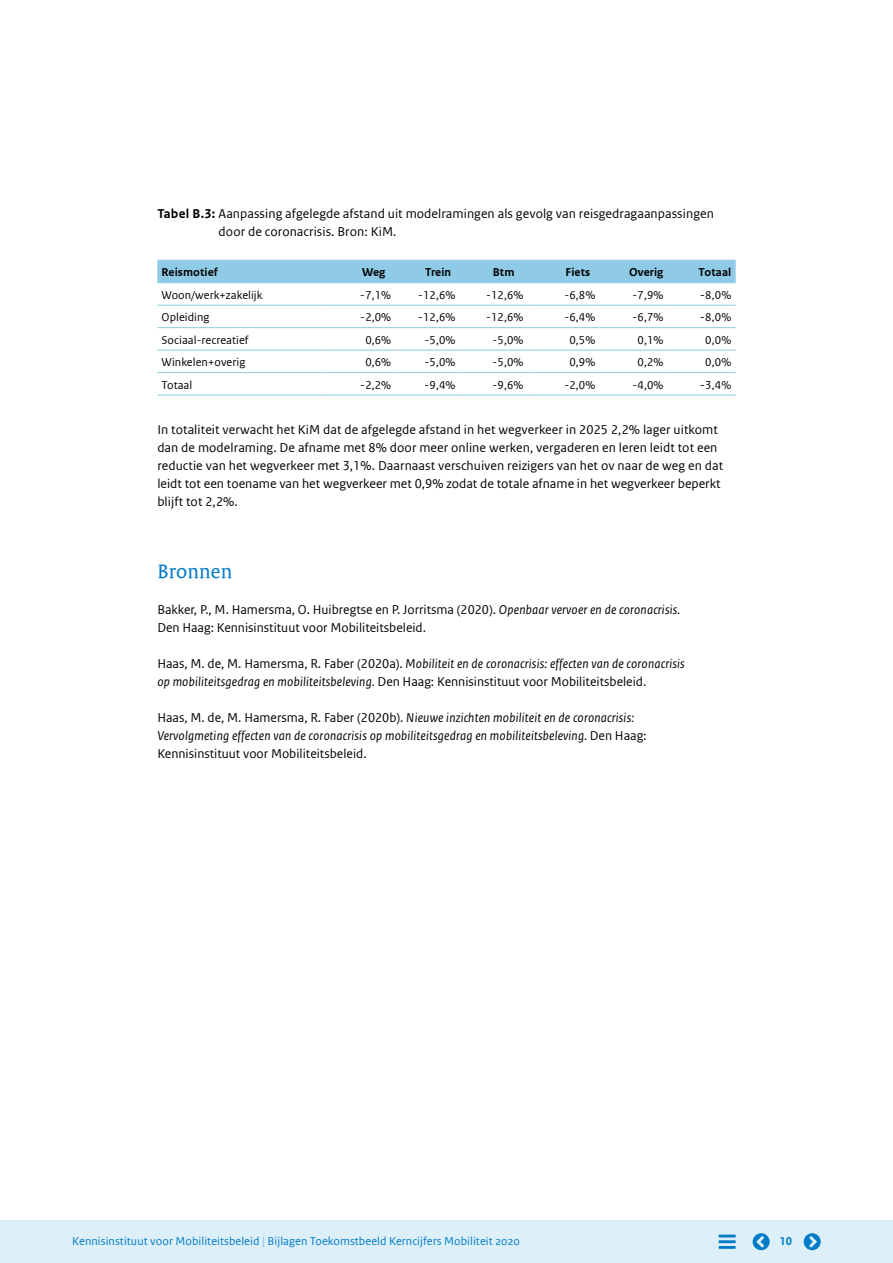
<style>
.page{position:relative;width:893px;height:1263px;background:#fff}
.page>*{position:absolute;margin:0;border:0;box-sizing:border-box;transform-origin:0 0}
._04_RO_Paragraafkop{font:21px "Rijksoverheid Serif Web";letter-spacing:.01em;color:#007bc7}
._05_Bodytekst_9_12{font:13.5px/18px "Rijksoverheid Sans Web Text";letter-spacing:.005em;color:#000}
._05_Bodytekst_9_12-2{font:italic 13.5px/18px "Rijksoverheid Sans Text";letter-spacing:.015em;color:#000}
._10_RO_Broodtekst{font:13.5px/18px "Rijksoverheid Sans Web Text";letter-spacing:.005em;color:#000}
._32_RO_Tabel_Broodte{font:12px "Rijksoverheid Sans Web Text";letter-spacing:.005em;color:#000}
.t1{font:12px "Rijksoverheid Sans Web Text Regular 2";letter-spacing:.005em;color:#007bc7}
._32_RO_Tabel_Broodte-2{font:12px "Rijksoverheid Sans Web Text Bold 2";letter-spacing:.005em;color:#000}
._32_RO_Tabel_Broodte-3{font:12px "Rijksoverheid Sans Text";color:#000}
._32_RO_Tabel_Broodte-4{font:700 12px "Rijksoverheid Sans Web Text";letter-spacing:.005em;color:#000}
._32_RO_Tabel_Broodte-5{font:700 12px "Rijksoverheid Sans Text";letter-spacing:.015em;color:#000}
.t2{font:12px "Rijksoverheid Sans Web Text Bold 2";color:#007bc7}
.s1{font-weight:700}
.s2{font-family:"Rijksoverheid Sans Text";font-style:italic}
.s3{font-family:"Rijksoverheid Sans Web Text";font-style:normal}
.s4{font-family:"Rijksoverheid Sans Web Text"}
.s5{font-family:"Rijksoverheid Sans Web Text Bold 2";font-size:12.75px;color:#8fcae7}
</style>
<div class="page">
<div style="left:157px;top:261px;width:579px;height:21px;background:#8fcae7"></div>
<hr style="left:157px;top:305px;width:170px;height:1px;background:#8fcae7">
<hr style="left:327px;top:305px;width:68px;height:1px;background:#8fcae7">
<hr style="left:395px;top:305px;width:68px;height:1px;background:#8fcae7">
<hr style="left:463px;top:305px;width:68px;height:1px;background:#8fcae7">
<hr style="left:531px;top:305px;width:69px;height:1px;background:#8fcae7">
<hr style="left:600px;top:305px;width:68px;height:1px;background:#8fcae7">
<hr style="left:668px;top:305px;width:68px;height:1px;background:#8fcae7">
<hr style="left:157px;top:327px;width:170px;height:1px;background:#8fcae7">
<hr style="left:327px;top:327px;width:68px;height:1px;background:#8fcae7">
<hr style="left:395px;top:327px;width:68px;height:1px;background:#8fcae7">
<hr style="left:463px;top:327px;width:68px;height:1px;background:#8fcae7">
<hr style="left:531px;top:327px;width:69px;height:1px;background:#8fcae7">
<hr style="left:600px;top:327px;width:68px;height:1px;background:#8fcae7">
<hr style="left:668px;top:327px;width:68px;height:1px;background:#8fcae7">
<hr style="left:157px;top:350px;width:170px;height:1px;background:#8fcae7">
<hr style="left:327px;top:350px;width:68px;height:1px;background:#8fcae7">
<hr style="left:395px;top:350px;width:68px;height:1px;background:#8fcae7">
<hr style="left:463px;top:350px;width:68px;height:1px;background:#8fcae7">
<hr style="left:531px;top:350px;width:69px;height:1px;background:#8fcae7">
<hr style="left:600px;top:350px;width:68px;height:1px;background:#8fcae7">
<hr style="left:668px;top:350px;width:68px;height:1px;background:#8fcae7">
<hr style="left:157px;top:372px;width:170px;height:1px;background:#8fcae7">
<hr style="left:327px;top:372px;width:68px;height:1px;background:#8fcae7">
<hr style="left:395px;top:372px;width:68px;height:1px;background:#8fcae7">
<hr style="left:463px;top:372px;width:68px;height:1px;background:#8fcae7">
<hr style="left:157px;top:395px;width:170px;height:1px;background:#8fcae7">
<hr style="left:327px;top:395px;width:68px;height:1px;background:#8fcae7">
<hr style="left:531px;top:395px;width:69px;height:1px;background:#8fcae7">
<hr style="left:600px;top:395px;width:68px;height:1px;background:#8fcae7">
<hr style="left:668px;top:395px;width:68px;height:1px;background:#8fcae7">
<hr style="left:157px;top:260px;width:170px;height:1px;background:#8fcae7">
<hr style="left:327px;top:260px;width:68px;height:1px;background:#8fcae7">
<hr style="left:395px;top:260px;width:68px;height:1px;background:#8fcae7">
<hr style="left:463px;top:260px;width:68px;height:1px;background:#8fcae7">
<hr style="left:531px;top:260px;width:69px;height:1px;background:#8fcae7">
<hr style="left:600px;top:260px;width:68px;height:1px;background:#8fcae7">
<hr style="left:668px;top:260px;width:68px;height:1px;background:#8fcae7">
<hr style="left:157px;top:282px;width:170px;height:1px;background:#8fcae7">
<hr style="left:327px;top:282px;width:68px;height:1px;background:#8fcae7">
<hr style="left:395px;top:282px;width:68px;height:1px;background:#8fcae7">
<hr style="left:463px;top:282px;width:68px;height:1px;background:#8fcae7">
<hr style="left:531px;top:282px;width:69px;height:1px;background:#8fcae7">
<hr style="left:600px;top:282px;width:68px;height:1px;background:#8fcae7">
<hr style="left:668px;top:282px;width:68px;height:1px;background:#8fcae7">
<hr style="left:531px;top:372px;width:69px;height:1px;background:#8fcae7">
<hr style="left:600px;top:372px;width:68px;height:1px;background:#8fcae7">
<hr style="left:668px;top:372px;width:68px;height:1px;background:#8fcae7">
<hr style="left:395px;top:395px;width:68px;height:1px;background:#8fcae7">
<hr style="left:463px;top:395px;width:68px;height:1px;background:#8fcae7">
<div style="left:0;top:1220px;width:893px;height:43px;background:#ddeff8"></div>
<hr style="left:719px;top:1246px;width:17px;height:3px;background:#007bc7">
<hr style="left:719px;top:1240px;width:17px;height:3px;background:#007bc7">
<hr style="left:719px;top:1234px;width:17px;height:3px;background:#007bc7">
<svg style="left:753px;top:1233px;width:17px;height:17px"></svg>
<svg style="left:804px;top:1233px;width:17px;height:17px"></svg>
<p class="_10_RO_Broodtekst" style="left:219px;top:204px;width:497px;text-indent:-61px"><span class="s1">Tabel B.3:</span> Aanpassing afgelegde afstand uit modelramingen als gevolg van reisgedragaanpassingen door de coronacrisis. Bron: KiM.</p>
<p class="_32_RO_Tabel_Broodte-2" style="left:162px;top:266px;width:58px">Reismotief</p>
<p class="_32_RO_Tabel_Broodte-2" style="left:362px;top:266px;width:25px">Weg</p>
<p class="_32_RO_Tabel_Broodte-2" style="left:425px;top:266px;width:28px">Trein</p>
<p class="_32_RO_Tabel_Broodte-4" style="left:493px;top:266px;width:23px">Btm</p>
<p class="_32_RO_Tabel_Broodte-2" style="left:565px;top:266px;width:26px">Fiets</p>
<p class="_32_RO_Tabel_Broodte-4" style="left:629px;top:266px;width:36px">Overig</p>
<p class="_32_RO_Tabel_Broodte-5" style="left:699px;top:266px;width:34px">Totaal</p>
<p class="_32_RO_Tabel_Broodte" style="left:162px;top:288px;width:103px">Woon/werk+zakelijk</p>
<p class="_32_RO_Tabel_Broodte" style="left:360px;top:288px;width:32px">-7,1%</p>
<p class="_32_RO_Tabel_Broodte" style="left:418px;top:288px;width:39px">-12,6%</p>
<p class="_32_RO_Tabel_Broodte" style="left:486px;top:288px;width:39px">-12,6%</p>
<p class="_32_RO_Tabel_Broodte" style="left:564px;top:288px;width:32px">-6,8%</p>
<p class="_32_RO_Tabel_Broodte" style="left:632px;top:288px;width:32px">-7,9%</p>
<p class="_32_RO_Tabel_Broodte-3" style="left:700px;top:288px;width:33px">-8,0%</p>
<p class="_32_RO_Tabel_Broodte" style="left:162px;top:310px;width:49px">Opleiding</p>
<p class="_32_RO_Tabel_Broodte" style="left:360px;top:310px;width:32px">-2,0%</p>
<p class="_32_RO_Tabel_Broodte" style="left:418px;top:310px;width:39px">-12,6%</p>
<p class="_32_RO_Tabel_Broodte" style="left:486px;top:310px;width:39px">-12,6%</p>
<p class="_32_RO_Tabel_Broodte" style="left:564px;top:310px;width:32px">-6,4%</p>
<p class="_32_RO_Tabel_Broodte" style="left:632px;top:310px;width:32px">-6,7%</p>
<p class="_32_RO_Tabel_Broodte-3" style="left:700px;top:310px;width:33px">-8,0%</p>
<p class="_32_RO_Tabel_Broodte" style="left:162px;top:333px;width:89px">Sociaal-recreatief</p>
<p class="_32_RO_Tabel_Broodte" style="left:365px;top:333px;width:27px">0,6%</p>
<p class="_32_RO_Tabel_Broodte" style="left:424px;top:333px;width:32px">-5,0%</p>
<p class="_32_RO_Tabel_Broodte" style="left:492px;top:333px;width:32px">-5,0%</p>
<p class="_32_RO_Tabel_Broodte" style="left:569px;top:333px;width:27px">0,5%</p>
<p class="_32_RO_Tabel_Broodte" style="left:638px;top:333px;width:27px">0,1%</p>
<p class="_32_RO_Tabel_Broodte-3" style="left:705px;top:333px;width:28px">0,0%</p>
<p class="_32_RO_Tabel_Broodte" style="left:162px;top:355px;width:85px">Winkelen+overig</p>
<p class="_32_RO_Tabel_Broodte" style="left:365px;top:355px;width:27px">0,6%</p>
<p class="_32_RO_Tabel_Broodte" style="left:424px;top:355px;width:32px">-5,0%</p>
<p class="_32_RO_Tabel_Broodte" style="left:492px;top:355px;width:32px">-5,0%</p>
<p class="_32_RO_Tabel_Broodte" style="left:569px;top:355px;width:27px">0,9%</p>
<p class="_32_RO_Tabel_Broodte" style="left:638px;top:355px;width:27px">0,2%</p>
<p class="_32_RO_Tabel_Broodte-3" style="left:705px;top:355px;width:28px">0,0%</p>
<p class="_32_RO_Tabel_Broodte" style="left:162px;top:378px;width:32px">Totaal</p>
<p class="_32_RO_Tabel_Broodte" style="left:360px;top:378px;width:32px">-2,2%</p>
<p class="_32_RO_Tabel_Broodte" style="left:424px;top:378px;width:32px">-9,4%</p>
<p class="_32_RO_Tabel_Broodte" style="left:492px;top:378px;width:32px">-9,6%</p>
<p class="_32_RO_Tabel_Broodte" style="left:564px;top:378px;width:32px">-2,0%</p>
<p class="_32_RO_Tabel_Broodte" style="left:632px;top:378px;width:32px">-4,0%</p>
<p class="_32_RO_Tabel_Broodte-3" style="left:700px;top:378px;width:33px">-3,4%</p>
<p class="_05_Bodytekst_9_12" style="left:157px;top:420px;width:567px">In totaliteit verwacht het KiM dat de afgelegde afstand in het wegverkeer in 2025 2,2% lager uitkomt dan de modelraming. De afname met 8% door meer online werken, vergaderen en leren leidt tot een reductie van het wegverkeer met 3,1%. Daarnaast verschuiven reizigers van het ov naar de weg en dat leidt tot een toename van het wegverkeer met 0,9% zodat de totale afname in het wegverkeer beperkt blijft tot 2,2%.</p>
<p class="_04_RO_Paragraafkop" style="left:157px;top:559px;width:76px">Bronnen</p>
<p class="_05_Bodytekst_9_12" style="left:157px;top:600px;width:524px">Bakker, P., M. Hamersma, O. Huibregtse en P. Jorritsma (2020). <span class="s2">Openbaar vervoer en de coronacrisis.<br></span>Den Haag: Kennisinstituut voor Mobiliteitsbeleid.</p>
<p class="_05_Bodytekst_9_12-2" style="left:157px;top:655px;width:529px"><span class="s3">Haas, M. de, M. Hamersma, R. Faber (2020a).</span> Mobiliteit en de coronacrisis: effecten van de coronacrisis op mobiliteitsgedrag en mobiliteitsbeleving. <span class="s3">Den Haag: Kennisinstituut voor Mobiliteitsbeleid.</span></p>
<p class="_05_Bodytekst_9_12-2" style="left:157px;top:709px;width:491px"><span class="s3">Haas, M. de, M. Hamersma, R. Faber (2020b).</span> Nieuwe inzichten mobiliteit en de coronacrisis:<br>Vervolgmeting effecten van de coronacrisis op mobiliteitsgedrag en mobiliteitsbeleving. <span class="s3">Den Haag:<br>Kennisinstituut voor Mobiliteitsbeleid.</span></p>
<p class="t1" style="left:72px;top:1234px;width:449px"><span class="s4">Kennisinstituut voor Mobiliteitsbeleid</span> <span class="s5">|</span> Bijlagen Toekomstbeeld Kerncijfers Mobiliteit 2020</p>
<p class="t2" style="left:779px;top:1234px;width:14px">10</p>
</div>
